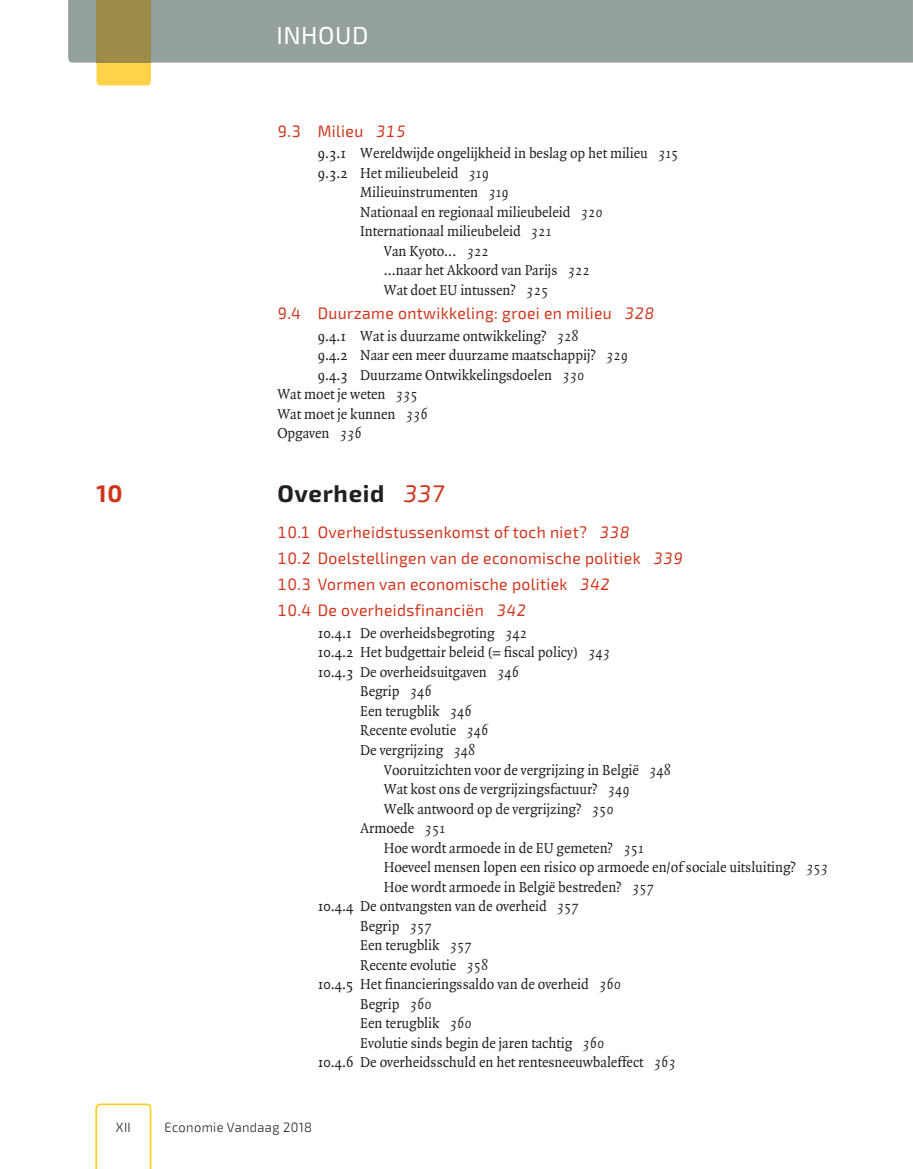
<style>
.page{position:relative;width:913px;height:1169px;background:#fff}
.page>*{position:absolute;margin:0;border:0;box-sizing:border-box;transform-origin:0 0}
.t1{font:24.6px "Exo 2";letter-spacing:.02em;color:#fff}
.t2{font:700 24px "Exo 2";letter-spacing:.03em;color:#231f20}
.t3{font:700 24px "Exo 2";color:#cf351c}
.t4{font:16.5px/26.2px "Exo 2";letter-spacing:.025em;color:#cf351c;scale:.95 1}
.t5{font:15.45px "Quadraat";letter-spacing:-.005em;color:#231f20;scale:.95 1}
.t6{font:300 13.5px "Exo 2";letter-spacing:.03em;color:#231f20;scale:.95 1}
.s1{font-style:italic}
.s2{font-weight:400;font-style:italic;color:#cf351c}
</style>
<div class="page">
<div style="left:68px;top:0;width:844px;height:63px;background:#94a09e"></div>
<svg style="left:96px;top:63px;width:55px;height:22px"></svg>
<div style="left:96px;top:0;width:55px;height:63px;background:#9c8c48"></div>
<svg style="left:95px;top:1103px;width:57px;height:65px"></svg>
<h1 class="t1" style="left:276px;top:18px;width:93px">INHOUD</h1>
<p class="t4" style="left:277px;top:117px;width:137px">9.3 Milieu <span class="s1">315</span></p>
<p class="t5" style="left:318px;top:145px;width:381px">9.3.1 Wereldwijde ongelijkheid in beslag op het milieu <span class="s1">315</span></p>
<p class="t5" style="left:318px;top:165px;width:182px">9.3.2 Het milieubeleid <span class="s1">319</span></p>
<p class="t5" style="left:360px;top:184px;width:158px">Milieuinstrumenten <span class="s1">319</span></p>
<p class="t5" style="left:360px;top:204px;width:257px">Nationaal en regionaal milieubeleid <span class="s1">320</span></p>
<p class="t5" style="left:360px;top:223px;width:203px">Internationaal milieubeleid <span class="s1">321</span></p>
<p class="t5" style="left:383px;top:243px;width:112px">Van Kyoto... <span class="s1">322</span></p>
<p class="t5" style="left:383px;top:262px;width:218px">...naar het Akkoord van Parijs <span class="s1">322</span></p>
<p class="t5" style="left:383px;top:282px;width:175px">Wat doet EU intussen? <span class="s1">325</span></p>
<p class="t4" style="left:277px;top:299px;width:398px">9.4 Duurzame ontwikkeling: groei en milieu <span class="s1">328</span></p>
<p class="t5" style="left:318px;top:327px;width:276px">9.4.1 Wat is duurzame ontwikkeling? <span class="s1">328</span></p>
<p class="t5" style="left:318px;top:347px;width:328px">9.4.2 Naar een meer duurzame maatschappij? <span class="s1">329</span></p>
<p class="t5" style="left:318px;top:366px;width:282px">9.4.3 Duurzame Ontwikkelingsdoelen <span class="s1">330</span></p>
<p class="t5" style="left:277px;top:386px;width:149px">Wat moet je weten <span class="s1">335</span></p>
<p class="t5" style="left:277px;top:405px;width:160px">Wat moet je kunnen <span class="s1">336</span></p>
<p class="t5" style="left:277px;top:425px;width:91px">Opgaven <span class="s1">336</span></p>
<h2 class="t3" style="left:96px;top:475px;width:28px">10</h2>
<h2 class="t2" style="left:277px;top:475px;width:169px">Overheid <span class="s2">337</span></h2>
<p class="t4" style="left:277px;top:518px;width:428px">10.1 Overheidstussenkomst of toch niet? <span class="s1">338<br></span>10.2 Doelstellingen van de economische politiek <span class="s1">339<br></span>10.3 Vormen van economische politiek <span class="s1">342<br></span>10.4 De overheidsfinanciën <span class="s1">342</span></p>
<p class="t5" style="left:318px;top:625px;width:222px">10.4.1 De overheidsbegroting <span class="s1">342</span></p>
<p class="t5" style="left:318px;top:644px;width:309px">10.4.2 Het budgettair beleid (= fiscal policy) <span class="s1">343</span></p>
<p class="t5" style="left:318px;top:664px;width:213px">10.4.3 De overheidsuitgaven <span class="s1">346</span></p>
<p class="t5" style="left:360px;top:683px;width:77px">Begrip <span class="s1">346</span></p>
<p class="t5" style="left:360px;top:703px;width:119px">Een terugblik <span class="s1">346</span></p>
<p class="t5" style="left:360px;top:722px;width:136px">Recente evolutie <span class="s1">346</span></p>
<p class="t5" style="left:360px;top:742px;width:123px">De vergrijzing <span class="s1">348</span></p>
<p class="t5" style="left:383px;top:761px;width:304px">Vooruitzichten voor de vergrijzing in België <span class="s1">348</span></p>
<p class="t5" style="left:383px;top:781px;width:261px">Wat kost ons de vergrijzingsfactuur? <span class="s1">349</span></p>
<p class="t5" style="left:383px;top:800px;width:244px">Welk antwoord op de vergrijzing? <span class="s1">350</span></p>
<p class="t5" style="left:360px;top:820px;width:91px">Armoede <span class="s1">351</span></p>
<p class="t5" style="left:383px;top:839px;width:275px">Hoe wordt armoede in de EU gemeten? <span class="s1">351</span></p>
<p class="t5" style="left:383px;top:859px;width:469px">Hoeveel mensen lopen een risico op armoede en/of sociale uitsluiting? <span class="s1">353</span></p>
<p class="t5" style="left:383px;top:878px;width:286px">Hoe wordt armoede in België bestreden? <span class="s1">357</span></p>
<p class="t5" style="left:318px;top:898px;width:276px">10.4.4 De ontvangsten van de overheid <span class="s1">357</span></p>
<p class="t5" style="left:360px;top:917px;width:77px">Begrip <span class="s1">357</span></p>
<p class="t5" style="left:360px;top:937px;width:119px">Een terugblik <span class="s1">357</span></p>
<p class="t5" style="left:360px;top:956px;width:136px">Recente evolutie <span class="s1">358</span></p>
<p class="t5" style="left:318px;top:976px;width:321px">10.4.5 Het financieringssaldo van de overheid <span class="s1">360</span></p>
<p class="t5" style="left:360px;top:995px;width:77px">Begrip <span class="s1">360</span></p>
<p class="t5" style="left:360px;top:1015px;width:119px">Een terugblik <span class="s1">360</span></p>
<p class="t5" style="left:360px;top:1034px;width:259px">Evolutie sinds begin de jaren tachtig <span class="s1">360</span></p>
<p class="t5" style="left:318px;top:1054px;width:378px">10.4.6 De overheidsschuld en het rentesneeuwbaleffect <span class="s1">363</span></p>
<p class="t6" style="left:116px;top:1117px;width:17px">XII</p>
<p class="t6" style="left:165px;top:1117px;width:156px">Economie Vandaag 2018</p>
</div>
